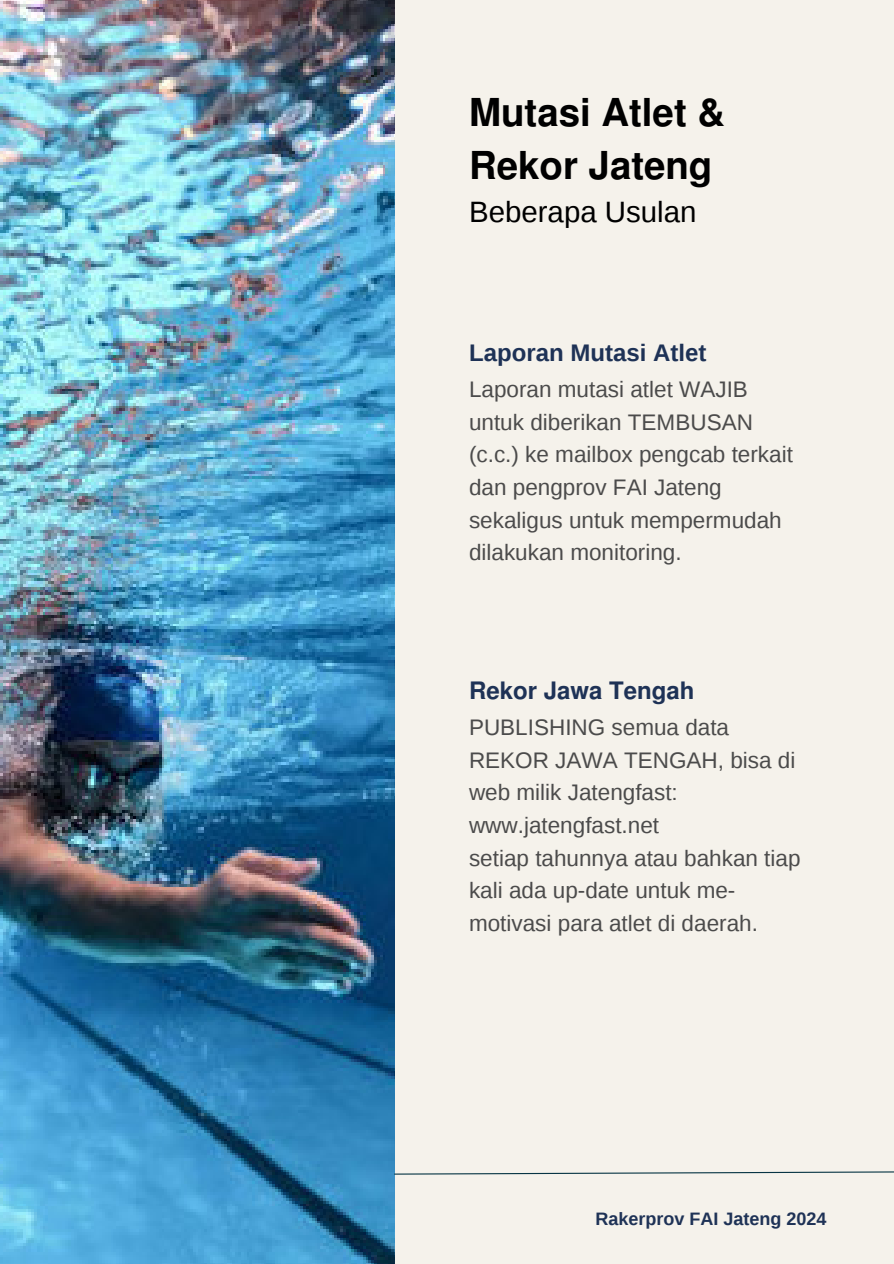
<style>
.page{position:relative;width:894px;height:1264px;background:#fff}
.page>*{position:absolute;margin:0;border:0;box-sizing:border-box;transform-origin:0 0}
.t1{font:700 38.4px/52.8px "Ouhod";color:#000}
.t2{font:29.4px "Liberation Sans";color:#000}
.t3{font:700 24px "Liberation Sans";color:#1e3256}
.t4{font:700 24px "Ouhod";color:#1e3256}
.t5{font:22.5px/32.7px "Liberation Sans";color:#4b4b4b}
.t6{font:700 18px "Liberation Sans";color:#1e3256}
</style>
<div class="page">
<div style="left:0;top:0;width:893px;height:1263px;background:#f5f2eb"></div>
<img style="left:0;top:0;width:394px;height:1263px">
<svg style="left:393px;top:1170px;width:500px;height:5px"></svg>
<h3 class="t1" style="left:469px;top:85px;width:257px">Mutasi Atlet &amp;<br>Rekor Jateng</h3>
<h3 class="t2" style="left:469px;top:195px;width:229px">Beberapa Usulan</h3>
<p class="t3" style="left:469px;top:339px;width:239px">Laporan Mutasi Atlet</p>
<h1 class="t5" style="left:469px;top:373px;width:325px">Laporan mutasi atlet WAJIB untuk diberikan TEMBUSAN (c.c.) ke mailbox pengcab terkait dan pengprov FAI Jateng sekaligus untuk mempermudah dilakukan monitoring.</h1>
<h2 class="t4" style="left:469px;top:670px;width:227px">Rekor Jawa Tengah</h2>
<p class="t5" style="left:469px;top:710px;width:328px">PUBLISHING semua data<br>REKOR JAWA TENGAH, bisa di web milik Jatengfast: www.jatengfast.net</p>
<h2 class="t5" style="left:469px;top:841px;width:333px">setiap tahunnya atau bahkan tiap kali ada up-date untuk me&shy;motivasi para atlet di daerah.</h2>
<p class="t6" style="left:595px;top:1209px;width:232px">Rakerprov FAI Jateng 2024</p>
</div>
